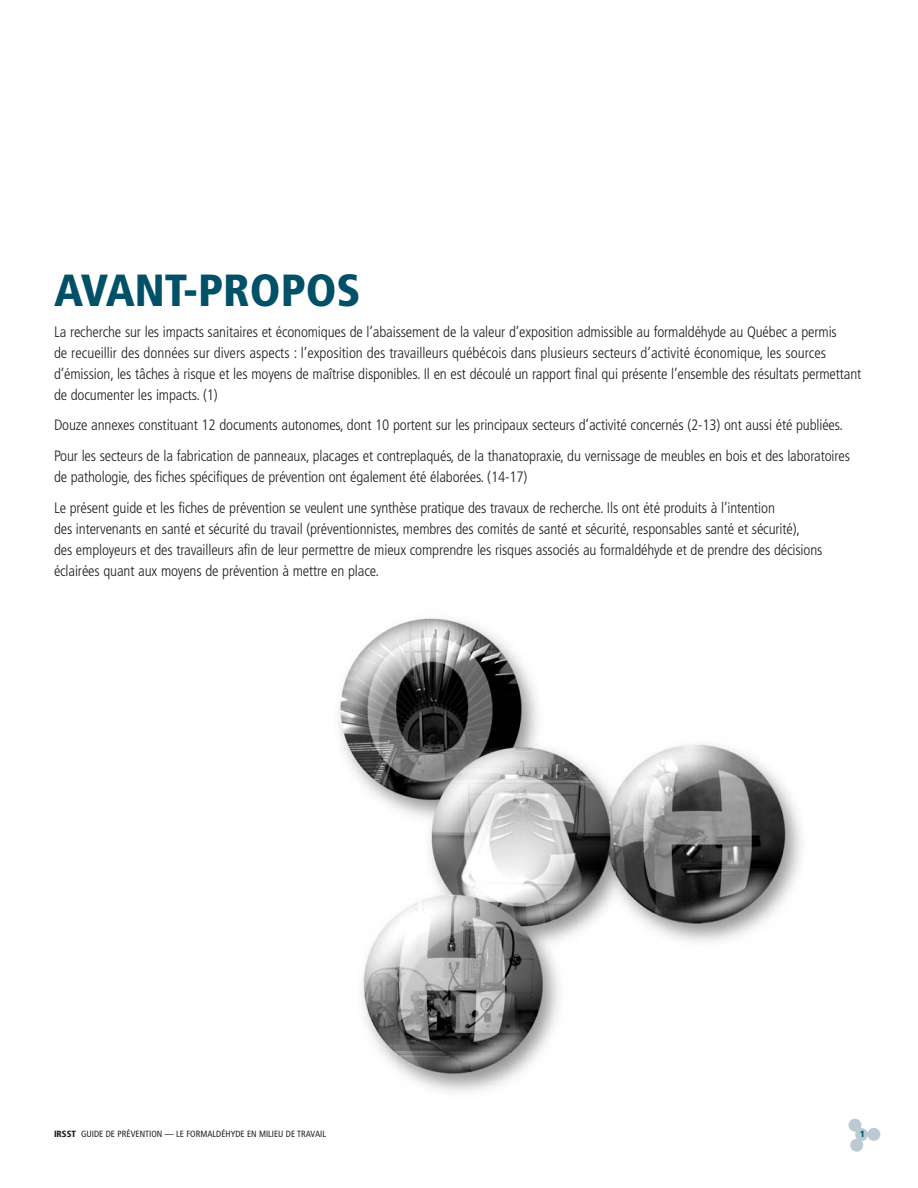
<style>
.page{position:relative;width:918px;height:1188px;background:#fff}
.page>*{position:absolute;margin:0;border:0;box-sizing:border-box;transform-origin:0 0}
.t1{font:900 condensed 45px "Frutiger";color:#005167}
.t2{font:300 condensed 15px/21px "Frutiger";letter-spacing:-.01em;color:#231f20}
.t3{font:condensed 9px "Frutiger";color:#231f20}
.t4{font:900 condensed 9px "Frutiger";color:#005167}
.s1{font-weight:900}
</style>
<div class="page">
<img style="left:338px;top:618px;width:464px;height:474px">
<div style="left:867px;top:1128px;width:13px;height:13px;background:#bcc9d3;border-radius:50%"></div>
<div style="left:849px;top:1119px;width:12px;height:13px;background:#bcc9d3;border-radius:50%"></div>
<div style="left:855px;top:1128px;width:13px;height:13px;background:#bcc9d3;border-radius:50%"></div>
<div style="left:850px;top:1139px;width:13px;height:13px;background:#bcc9d3;border-radius:50%"></div>
<h1 class="t1" style="left:54px;top:272px;width:308px">AVANT-PROPOS</h1>
<p class="t2" style="left:54px;top:322px;width:809px">La recherche sur les impacts sanitaires et économiques de l’abaissement de la valeur d’exposition admissible au formaldéhyde au Québec a permis<br>de recueillir des données sur divers aspects : l’exposition des travailleurs québécois dans plusieurs secteurs d’activité économique, les sources d’émission, les tâches à risque et les moyens de maîtrise disponibles. Il en est découlé un rapport final qui présente l’ensemble des résultats permettant de documenter les impacts. (1)</p>
<p class="t2" style="left:54px;top:411px;width:798px;line-height:30.8px">Douze annexes constituant 12 documents autonomes, dont 10 portent sur les principaux secteurs d’activité concernés (2-13) ont aussi été publiées.<br>Pour les secteurs de la fabrication de panneaux, placages et contreplaqués, de la thanatopraxie, du vernissage de meubles en bois et des laboratoires</p>
<p class="t2" style="left:54px;top:463px;width:723px;line-height:30.8px">de pathologie, des fiches spécifiques de prévention ont également été élaborées. (14-17)<br>Le présent guide et les fiches de prévention se veulent une synthèse pratique des travaux de recherche. Ils ont été produits à l’intention</p>
<p class="t2" style="left:54px;top:519px;width:770px">des intervenants en santé et sécurité du travail (préventionnistes, membres des comités de santé et sécurité, responsables santé et sécurité),<br>des employeurs et des travailleurs afin de leur permettre de mieux comprendre les risques associés au formaldéhyde et de prendre des décisions éclairées quant aux moyens de prévention à mettre en place.</p>
<p class="t3" style="left:54px;top:1130px;width:274px"><span class="s1">IRSST</span> GUIDE DE PRÉVENTION — LE FORMALDÉHYDE EN MILIEU DE TRAVAIL</p>
<p class="t4" style="left:860px;top:1131px;width:6px">1</p>
</div>
